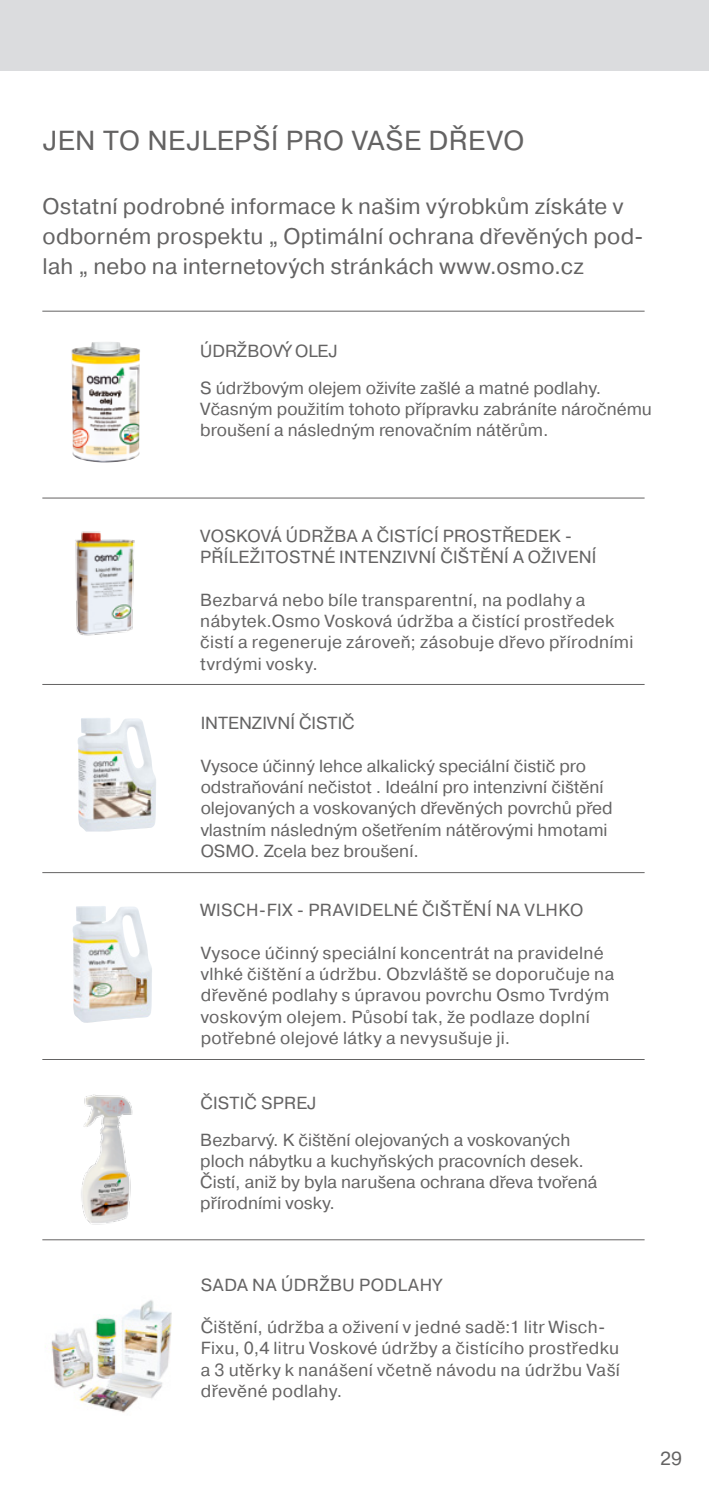
<style>
.page{position:relative;width:709px;height:1489px;background:#fff}
.page>*{position:absolute;margin:0;border:0;box-sizing:border-box;transform-origin:0 0}
.t1{font:27.5px "Pragmatica";letter-spacing:.025em;color:#646363}
.t2{font:22.5px/30px "Pragmatica";letter-spacing:.01em;color:#646363}
.t3{font:18.75px "Pragmatica";color:#646363}
.t4{font:17.5px/21.2px "Pragmatica";letter-spacing:.01em;color:#646363}
.t5{font:17.5px "Pragmatica";letter-spacing:.035em;color:#646363}
</style>
<div class="page">
<hr style="left:42px;top:311px;width:602px;height:1px;background:#646363">
<img style="left:75px;top:531px;width:60px;height:105px">
<img style="left:72px;top:906px;width:80px;height:117px">
<hr style="left:42px;top:684px;width:602px;height:1px;background:#646363">
<hr style="left:42px;top:497px;width:602px;height:1px;background:#646363">
<hr style="left:42px;top:872px;width:602px;height:1px;background:#646363">
<hr style="left:42px;top:1058px;width:602px;height:1px;background:#646363">
<hr style="left:42px;top:1239px;width:602px;height:1px;background:#646363">
<img style="left:71px;top:342px;width:69px;height:120px">
<img style="left:78px;top:718px;width:78px;height:113px">
<img style="left:51px;top:1300px;width:120px;height:113px">
<img style="left:51px;top:1094px;width:106px;height:146px">
<div style="left:0;top:0;width:709px;height:71px;background:#dbdcde"></div>
<h1 class="t1" style="left:43px;top:124px;width:483px">JEN TO NEJLEPŠÍ PRO VAŠE DŘEVO</h1>
<p class="t2" style="left:43px;top:192px;width:602px">Ostatní podrobné informace k našim výrobkům získáte v odborném prospektu „ Optimální ochrana dřevěných pod&shy;lah „ nebo na internetových stránkách www.osmo.cz</p>
<p class="t4" style="left:200px;top:333px;width:402px;line-height:36.2px">ÚDRŽBOVÝ OLEJ<br>S údržbovým olejem oživíte zašlé a matné podlahy.</p>
<p class="t4" style="left:200px;top:398px;width:453px">Včasným použitím tohoto přípravku zabráníte náročnému broušení a následným renovačním nátěrům.</p>
<p class="t4" style="left:200px;top:526px;width:398px">VOSKOVÁ ÚDRŽBA A ČISTÍCÍ PROSTŘEDEK -<br>PŘÍLEŽITOSTNÉ INTENZIVNÍ ČIŠTĚNÍ A OŽIVENÍ</p>
<p class="t4" style="left:200px;top:589px;width:434px">Bezbarvá nebo bíle transparentní, na podlahy a nábytek.Osmo Vosková údržba a čistící prostředek čistí a regeneruje zároveň; zásobuje dřevo přírodními tvrdými vosky.</p>
<p class="t4" style="left:201px;top:713px;width:156px">INTENZIVNÍ ČISTIČ</p>
<p class="t4" style="left:201px;top:755px;width:413px">Vysoce účinný lehce alkalický speciální čistič pro odstraňování nečistot . Ideální pro intenzivní čištění olejovaných a voskovaných dřevěných povrchů před vlastním následným ošetřením nátěrovými hmotami OSMO. Zcela bez broušení.</p>
<p class="t4" style="left:201px;top:899px;width:384px">WISCH-FIX - PRAVIDELNÉ ČIŠTĚNÍ NA VLHKO</p>
<p class="t4" style="left:201px;top:942px;width:415px">Vysoce účinný speciální koncentrát na pravidelné vlhké čištění a údržbu. Obzvláště se doporučuje na dřevěné podlahy s úpravou povrchu Osmo Tvrdým voskovým olejem. Působí tak, že podlaze doplní potřebné olejové látky a nevysušuje ji.</p>
<p class="t4" style="left:200px;top:1085px;width:372px;line-height:36.2px">ČISTIČ SPREJ<br>Bezbarvý. K čištění olejovaných a voskovaných</p>
<p class="t4" style="left:200px;top:1150px;width:398px">ploch nábytku a kuchyňských pracovních desek.<br>Čistí, aniž by byla narušena ochrana dřeva tvořená přírodními vosky.</p>
<p class="t5" style="left:201px;top:1273px;width:242px">SADA NA ÚDRŽBU PODLAHY</p>
<p class="t4" style="left:201px;top:1316px;width:421px">Čištění, údržba a oživení v jedné sadě:1 litr Wisch-Fixu, 0,4 litru Voskové údržby a čistícího prostředku a 3 utěrky k nanášení včetně návodu na údržbu Vaší dřevěné podlahy.</p>
<p class="t3" style="left:660px;top:1446px;width:23px">29</p>
</div>
